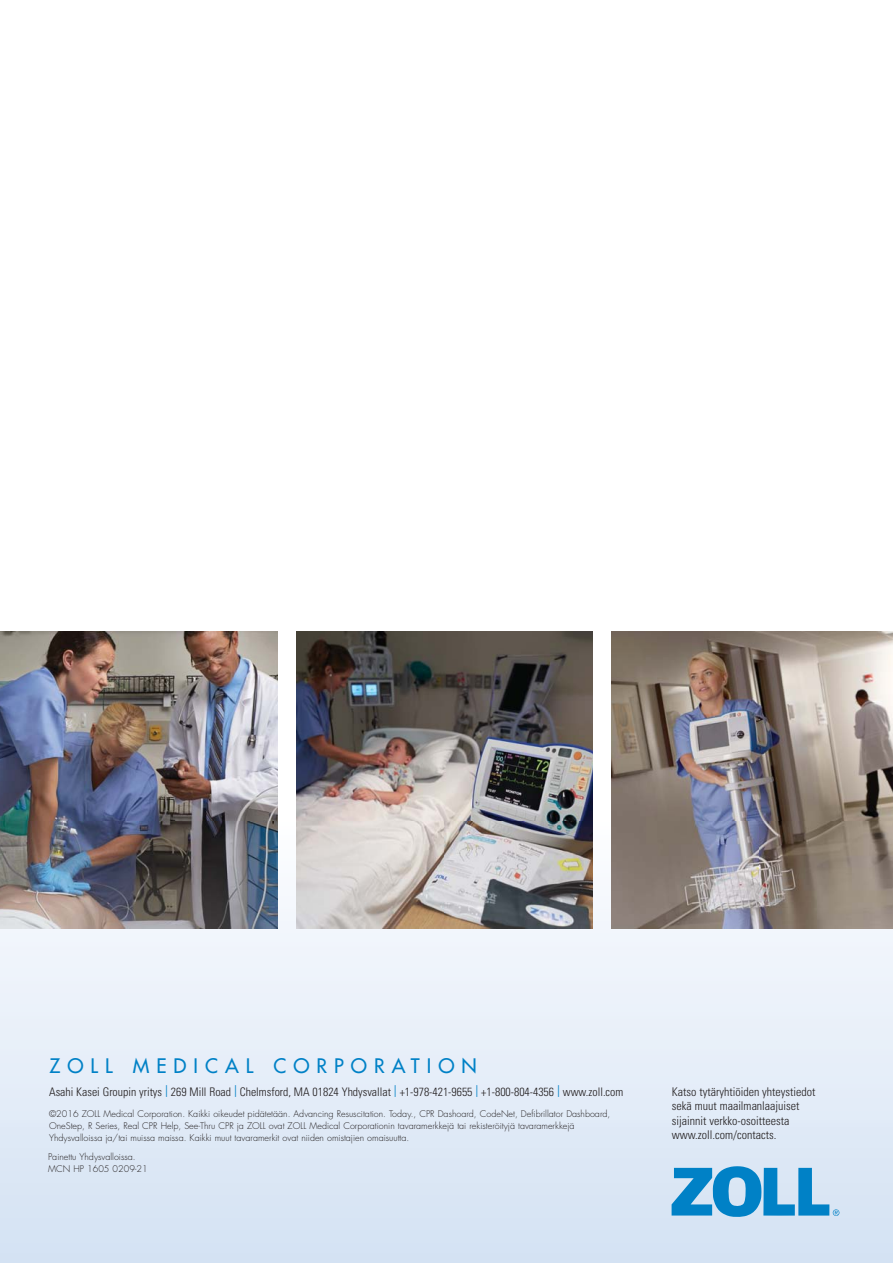
<style>
.page{position:relative;width:893px;height:1263px;background:#fff}
.page>*{position:absolute;margin:0;border:0;box-sizing:border-box;transform-origin:0 0}
.t1{font:500 19.5px "Futura Std";letter-spacing:.36em;color:#0081c6}
.t2{font:300 condensed 12px/14.2px "Univers LT Std";color:#231f20}
.t3{font:300 condensed 11.85px "Univers LT Std";color:#231f20}
.t4{font:300 9px/12px "Futura Std";color:#231f20}
.s1{font-weight:400;color:#0081c6}
</style>
<div class="page">
<img style="left:611px;top:631px;width:282px;height:191px">
<img style="left:296px;top:631px;width:297px;height:191px">
<img style="left:0;top:631px;width:278px;height:191px">
<svg style="left:0;top:822px;width:893px;height:441px;background:#cfd5dd"></svg>
<svg style="left:672px;top:1166px;width:167px;height:52px;background:#65afdb"></svg>
<h1 class="t1" style="left:50px;top:1054px;width:429px">ZOLL MEDICAL CORPORATION</h1>
<h3 class="t3" style="left:49px;top:1085px;width:576px">Asahi Kasei Groupin yritys <span class="s1">|</span> 269 Mill Road <span class="s1">|</span> Chelmsford, MA 01824 Yhdysvallat <span class="s1">|</span> +1-978-421-9655 <span class="s1">|</span> +1-800-804-4356 <span class="s1">|</span> www.zoll.com</h3>
<p class="t4" style="left:49px;top:1109px;width:563px">©2016 ZOLL Medical Corporation. Kaikki oikeudet pidätetään. Advancing Resuscitation. Today., CPR Dashoard, CodeNet, Defibrillator Dashboard,<br>OneStep, R Series, Real CPR Help, See-Thru CPR ja ZOLL ovat ZOLL Medical Corporationin tavaramerkkejä tai rekisteröityjä tavaramerkkejä<br>Yhdysvalloissa ja/tai muissa maissa. Kaikki muut tavaramerkit ovat niiden omistajien omaisuutta.</p>
<p class="t4" style="left:48px;top:1151px;width:101px">Painettu Yhdysvalloissa.<br>MCN HP 1605 0209-21</p>
<h2 class="t2" style="left:672px;top:1085px;width:145px">Katso tytäryhtiöiden yhteystiedot sekä muut maailmanlaajuiset sijainnit verkko-osoitteesta www.zoll.com/contacts.</h2>
</div>
